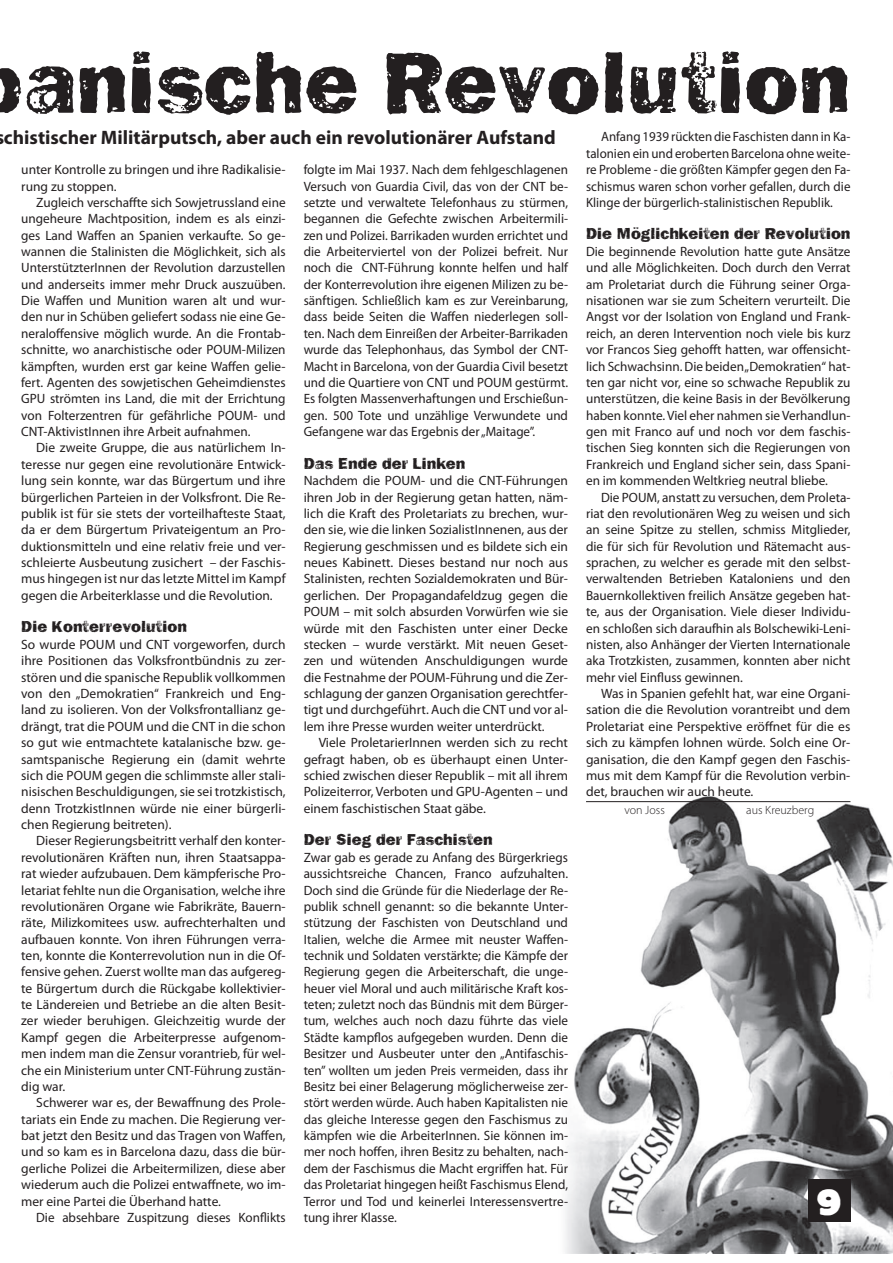
<style>
.page{position:relative;width:893px;height:1263px;background:#fff}
.page>*{position:absolute;margin:0;border:0;box-sizing:border-box;transform-origin:0 0}
.t1{font:90px "Frankie 2 Reverse";color:#231f20}
.t2{font:800 36px "Block BE";color:#fff}
.t3{font:700 19.5px "Myriad Pro";color:#231f20}
.t4{font:16.5px "Frankie";color:#231f20}
.t5{font:13.5px/16.4px "Myriad Pro";color:#231f20;text-align:justify}
.t6{font:13.5px/16.4px "Myriad Pro";color:#231f20;text-align:justify;scale:.96 1}
.t7{font:300 12px "Myriad Pro";color:#231f20}
</style>
<div class="page">
<img style="left:565px;top:796px;width:328px;height:457px">
<div style="left:808px;top:1179px;width:42px;height:43px;background:#231f20"></div>
<hr style="left:586px;top:801px;width:264px;height:1px;background:#231f20">
<h1 class="t1" style="left:24px;top:29px;width:828px">anische Revolution</h1>
<h3 class="t3" style="left:4px;top:127px;width:553px">chistischer Militärputsch, aber auch ein revolutionärer Aufstand</h3>
<p class="t6" style="left:586px;top:129px;width:277px;text-indent:15px">Anfang 1939 rückten die Faschisten dann in Ka&shy;talonien ein und eroberten Barcelona ohne weite&shy;re Probleme - die größten Kämpfer gegen den Fa&shy;schismus waren schon vorher gefallen, durch die Klinge der bürgerlich-stalinistischen Republik.</p>
<p class="t4" style="left:586px;top:224px;width:266px">Die Möglichkeiten der Revolution</p>
<p class="t5" style="left:586px;top:244px;width:266px">Die beginnende Revolution hatte gute Ansätze und alle Möglichkeiten. Doch durch den Verrat am Proletariat durch die Führung seiner Orga&shy;nisationen war sie zum Scheitern verurteilt. Die Angst vor der Isolation von England und Frank&shy;reich, an deren Intervention noch viele bis kurz vor Francos Sieg gehofft hatten, war offensicht&shy;lich Schwachsinn. Die beiden „Demokratien“ hat&shy;ten gar nicht vor, eine so schwache Republik zu unterstützen, die keine Basis in der Bevölkerung haben konnte. Viel eher nahmen sie Verhandlun&shy;gen mit Franco auf und noch vor dem faschis&shy;tischen Sieg konnten sich die Regierungen von Frankreich und England sicher sein, dass Spani&shy;en im kommenden Weltkrieg neutral bliebe.</p>
<p class="t5" style="left:586px;top:489px;width:266px;text-indent:15px">Die POUM, anstatt zu versuchen, dem Proleta&shy;riat den revolutionären Weg zu weisen und sich an seine Spitze zu stellen, schmiss Mitglieder, die für sich für Revolution und Rätemacht aus&shy;sprachen, zu welcher es gerade mit den selbst&shy;verwaltenden Betrieben Kataloniens und den Bauernkollektiven freilich Ansätze gegeben hat&shy;te, aus der Organisation. Viele dieser Individu&shy;en schloßen sich daraufhin als Bolschewiki-Leni&shy;nisten, also Anhänger der Vierten Internationale aka Trotzkisten, zusammen, konnten aber nicht mehr viel Einfluss gewinnen.</p>
<p class="t5" style="left:586px;top:686px;width:266px;text-indent:15px">Was in Spanien gefehlt hat, war eine Organi&shy;sation die die Revolution vorantreibt und dem Proletariat eine Perspektive eröffnet für die es sich zu kämpfen lohnen würde. Solch eine Or&shy;ganisation, die den Kampf gegen den Faschis&shy;mus mit dem Kampf für die Revolution verbin&shy;det, brauchen wir auch heute.</p>
<p class="t7" style="left:624px;top:803px;width:42px">von Joss</p>
<p class="t7" style="left:746px;top:803px;width:69px">aus Kreuzberg</p>
<p class="t5" style="left:304px;top:162px;width:266px">folgte im Mai 1937. Nach dem fehlgeschlagenen Versuch von Guardia Civil, das von der CNT be&shy;setzte und verwaltete Telefonhaus zu stürmen, begannen die Gefechte zwischen Arbeitermili&shy;zen und Polizei. Barrikaden wurden errichtet und die Arbeiterviertel von der Polizei befreit. Nur noch die CNT-Führung konnte helfen und half der Konterrevolution ihre eigenen Milizen zu be&shy;sänftigen. Schließlich kam es zur Vereinbarung, dass beide Seiten die Waffen niederlegen soll&shy;ten. Nach dem Einreißen der Arbeiter-Barrikaden wurde das Telephonhaus, das Symbol der CNT-Macht in Barcelona, von der Guardia Civil besetzt und die Quartiere von CNT und POUM gestürmt.<br>Es folgten Massenverhaftungen und Erschießun&shy;gen. 500 Tote und unzählige Verwundete und Gefangene war das Ergebnis der „Maitage”.</p>
<p class="t4" style="left:304px;top:453px;width:163px">Das Ende der Linken</p>
<p class="t5" style="left:304px;top:473px;width:266px">Nachdem die POUM- und die CNT-Führungen ihren Job in der Regierung getan hatten, näm&shy;lich die Kraft des Proletariats zu brechen, wur&shy;den sie, wie die linken SozialistInnenen, aus der Regierung geschmissen und es bildete sich ein neues Kabinett. Dieses bestand nur noch aus Stalinisten, rechten Sozialdemokraten und Bür&shy;gerlichen. Der Propagandafeldzug gegen die POUM – mit solch absurden Vorwürfen wie sie würde mit den Faschisten unter einer Decke stecken – wurde verstärkt. Mit neuen Geset&shy;zen und wütenden Anschuldigungen wurde die Festnahme der POUM-Führung und die Zer&shy;schlagung der ganzen Organisation gerechtfer&shy;tigt und durchgeführt. Auch die CNT und vor al&shy;lem ihre Presse wurden weiter unterdrückt.</p>
<p class="t5" style="left:304px;top:735px;width:266px;text-indent:15px">Viele ProletarierInnen werden sich zu recht gefragt haben, ob es überhaupt einen Unter&shy;schied zwischen dieser Republik – mit all ihrem Polizeiterror, Verboten und GPU-Agenten – und einem faschistischen Staat gäbe.</p>
<p class="t4" style="left:304px;top:830px;width:191px">Der Sieg der Faschisten</p>
<p class="t5" style="left:304px;top:849px;width:266px">Zwar gab es gerade zu Anfang des Bürgerkriegs aussichtsreiche Chancen, Franco aufzuhalten.<br>Doch sind die Gründe für die Niederlage der Re&shy;publik schnell genannt: so die bekannte Unter&shy;stützung der Faschisten von Deutschland und Italien, welche die Armee mit neuster Waffen&shy;technik und Soldaten verstärkte; die Kämpfe der Regierung gegen die Arbeiterschaft, die unge&shy;heuer viel Moral und auch militärische Kraft kos&shy;teten; zuletzt noch das Bündnis mit dem Bürger&shy;tum, welches auch noch dazu führte das viele Städte kampflos aufgegeben wurden. Denn die Besitzer und Ausbeuter unter den „Antifaschis&shy;ten” wollten um jeden Preis vermeiden, dass ihr Besitz bei einer Belagerung möglicherweise zer&shy;stört werden würde. Auch haben Kapitalisten nie das gleiche Interesse gegen den Faschismus zu kämpfen wie die ArbeiterInnen. Sie können im&shy;mer noch hoffen, ihren Besitz zu behalten, nach&shy;dem der Faschismus die Macht ergriffen hat. Für das Proletariat hingegen heißt Faschismus Elend, Terror und Tod und keinerlei Interessensvertre&shy;tung ihrer Klasse.</p>
<p class="t5" style="left:21px;top:162px;width:266px">unter Kontrolle zu bringen und ihre Radikalisie&shy;rung zu stoppen.</p>
<p class="t5" style="left:21px;top:194px;width:266px;text-indent:15px">Zugleich verschaffte sich Sowjetrussland eine ungeheure Machtposition, indem es als einzi&shy;ges Land Waffen an Spanien verkaufte. So ge&shy;wannen die Stalinisten die Möglichkeit, sich als UnterstützterInnen der Revolution darzustellen und anderseits immer mehr Druck auszuüben.<br>Die Waffen und Munition waren alt und wur&shy;den nur in Schüben geliefert sodass nie eine Ge&shy;neraloffensive möglich wurde. An die Frontab&shy;schnitte, wo anarchistische oder POUM-Milizen kämpften, wurden erst gar keine Waffen gelie&shy;fert. Agenten des sowjetischen Geheimdienstes GPU strömten ins Land, die mit der Errichtung von Folterzentren für gefährliche POUM- und CNT-AktivistInnen ihre Arbeit aufnahmen.</p>
<p class="t5" style="left:21px;top:440px;width:266px;text-indent:15px">Die zweite Gruppe, die aus natürlichem In&shy;teresse nur gegen eine revolutionäre Entwick&shy;lung sein konnte, war das Bürgertum und ihre bürgerlichen Parteien in der Volksfront. Die Re&shy;publik ist für sie stets der vorteilhafteste Staat, da er dem Bürgertum Privateigentum an Pro&shy;duktionsmitteln und eine relativ freie und ver&shy;schleierte Ausbeutung zusichert – der Faschis&shy;mus hingegen ist nur das letzte Mittel im Kampf gegen die Arbeiterklasse und die Revolution.</p>
<p class="t4" style="left:21px;top:617px;width:167px">Die Konterrevolution</p>
<p class="t5" style="left:21px;top:636px;width:266px">So wurde POUM und CNT vorgeworfen, durch ihre Positionen das Volksfrontbündnis zu zer&shy;stören und die spanische Republik vollkommen von den „Demokratien“ Frankreich und Eng&shy;land zu isolieren. Von der Volksfrontallianz ge&shy;drängt, trat die POUM und die CNT in die schon so gut wie entmachtete katalanische bzw. ge&shy;samtspanische Regierung ein (damit wehrte sich die POUM gegen die schlimmste aller stali&shy;nisischen Beschuldigungen, sie sei trotzkistisch, denn TrotzkistInnen würde nie einer bürgerli&shy;chen Regierung beitreten).</p>
<p class="t5" style="left:21px;top:833px;width:266px;text-indent:15px">Dieser Regierungsbeitritt verhalf den konter&shy;revolutionären Kräften nun, ihren Staatsappa&shy;rat wieder aufzubauen. Dem kämpferische Pro&shy;letariat fehlte nun die Organisation, welche ihre revolutionären Organe wie Fabrikräte, Bauern&shy;räte, Milizkomitees usw. aufrechterhalten und aufbauen konnte. Von ihren Führungen verra&shy;ten, konnte die Konterrevolution nun in die Of&shy;fensive gehen. Zuerst wollte man das aufgereg&shy;te Bürgertum durch die Rückgabe kollektivier&shy;te Ländereien und Betriebe an die alten Besit&shy;zer wieder beruhigen. Gleichzeitig wurde der Kampf gegen die Arbeiterpresse aufgenom&shy;men indem man die Zensur vorantrieb, für wel&shy;che ein Ministerium unter CNT-Führung zustän&shy;dig war.</p>
<p class="t5" style="left:21px;top:1095px;width:266px;text-indent:15px">Schwerer war es, der Bewaffnung des Prole&shy;tariats ein Ende zu machen. Die Regierung ver&shy;bat jetzt den Besitz und das Tragen von Waffen, und so kam es in Barcelona dazu, dass die bür&shy;gerliche Polizei die Arbeitermilizen, diese aber wiederum auch die Polizei entwaffnete, wo im&shy;mer eine Partei die Überhand hatte.</p>
<p class="t5" style="left:36px;top:1209px;width:251px">Die absehbare Zuspitzung dieses Konflikts</p>
<h2 class="t2" style="left:818px;top:1183px;width:25px">9</h2>
</div>
